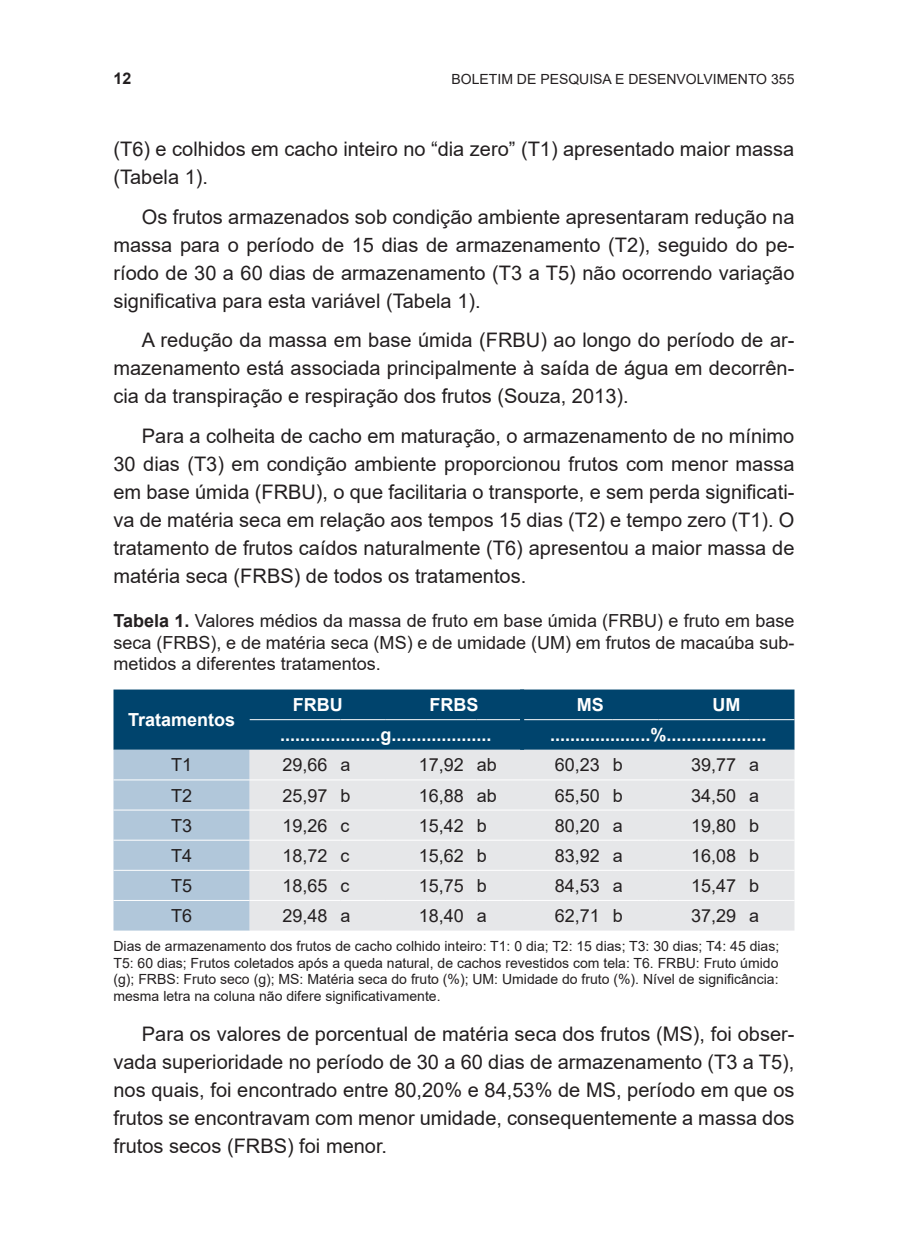
<style>
.page{position:relative;width:908px;height:1248px;background:#fff}
.page>*{position:absolute;margin:0;border:0;box-sizing:border-box;transform-origin:0 0}
.t1{font:20px/28px "Arial";color:#231f20;text-align:justify}
.t2{font:18px/21.6px "Arial";color:#231f20;text-align:justify}
.t3{font:700 18px "Arial";color:#fff}
.t4{font:700 16px "Arial";color:#231f20}
.t5{font:14px/16.8px "Arial";color:#231f20;text-align:justify}
.s1{font-weight:700}
</style>
<div class="page">
<svg style="left:113px;top:689px;width:681px;height:241px;background:#447696"></svg>
<div style="left:249px;top:749px;width:545px;height:181px;background:#e6e7e9"></div>
<hr style="left:249px;top:719px;width:91px;height:1px;background:#fff">
<hr style="left:340px;top:719px;width:46px;height:1px;background:#fff">
<hr style="left:386px;top:719px;width:90px;height:1px;background:#fff">
<hr style="left:476px;top:719px;width:44px;height:1px;background:#fff">
<hr style="left:524px;top:719px;width:88px;height:1px;background:#fff">
<hr style="left:612px;top:719px;width:46px;height:1px;background:#fff">
<hr style="left:658px;top:719px;width:90px;height:1px;background:#fff">
<hr style="left:748px;top:719px;width:46px;height:1px;background:#fff">
<hr style="left:520px;top:689px;width:4px;height:30px;background:#00446d">
<hr style="left:520px;top:719px;width:4px;height:30px;background:#00446d">
<hr style="left:113px;top:779px;width:136px;height:1px;background:#fff">
<hr style="left:249px;top:779px;width:91px;height:1px;background:#fff">
<hr style="left:340px;top:779px;width:46px;height:1px;background:#fff">
<hr style="left:386px;top:779px;width:90px;height:1px;background:#fff">
<hr style="left:476px;top:779px;width:46px;height:1px;background:#fff">
<hr style="left:522px;top:779px;width:90px;height:1px;background:#fff">
<hr style="left:612px;top:779px;width:46px;height:1px;background:#fff">
<hr style="left:658px;top:779px;width:90px;height:1px;background:#fff">
<hr style="left:748px;top:779px;width:46px;height:1px;background:#fff">
<hr style="left:113px;top:809px;width:136px;height:1px;background:#fff">
<hr style="left:249px;top:809px;width:91px;height:1px;background:#fff">
<hr style="left:340px;top:809px;width:46px;height:1px;background:#fff">
<hr style="left:386px;top:809px;width:90px;height:1px;background:#fff">
<hr style="left:476px;top:809px;width:46px;height:1px;background:#fff">
<hr style="left:522px;top:809px;width:90px;height:1px;background:#fff">
<hr style="left:612px;top:809px;width:46px;height:1px;background:#fff">
<hr style="left:658px;top:809px;width:90px;height:1px;background:#fff">
<hr style="left:748px;top:809px;width:46px;height:1px;background:#fff">
<hr style="left:113px;top:839px;width:136px;height:1px;background:#fff">
<hr style="left:249px;top:839px;width:91px;height:1px;background:#fff">
<hr style="left:340px;top:839px;width:46px;height:1px;background:#fff">
<hr style="left:386px;top:839px;width:90px;height:1px;background:#fff">
<hr style="left:476px;top:839px;width:46px;height:1px;background:#fff">
<hr style="left:522px;top:839px;width:90px;height:1px;background:#fff">
<hr style="left:612px;top:839px;width:46px;height:1px;background:#fff">
<hr style="left:658px;top:839px;width:90px;height:1px;background:#fff">
<hr style="left:748px;top:839px;width:46px;height:1px;background:#fff">
<hr style="left:113px;top:869px;width:136px;height:1px;background:#fff">
<hr style="left:249px;top:869px;width:91px;height:1px;background:#fff">
<hr style="left:340px;top:869px;width:46px;height:1px;background:#fff">
<hr style="left:386px;top:869px;width:90px;height:1px;background:#fff">
<hr style="left:476px;top:869px;width:46px;height:1px;background:#fff">
<hr style="left:522px;top:869px;width:90px;height:1px;background:#fff">
<hr style="left:612px;top:869px;width:46px;height:1px;background:#fff">
<hr style="left:658px;top:869px;width:90px;height:1px;background:#fff">
<hr style="left:748px;top:869px;width:46px;height:1px;background:#fff">
<hr style="left:113px;top:899px;width:136px;height:1px;background:#fff">
<hr style="left:249px;top:899px;width:91px;height:1px;background:#fff">
<hr style="left:340px;top:899px;width:46px;height:1px;background:#fff">
<hr style="left:386px;top:899px;width:90px;height:1px;background:#fff">
<hr style="left:476px;top:899px;width:46px;height:1px;background:#fff">
<hr style="left:522px;top:899px;width:90px;height:1px;background:#fff">
<hr style="left:612px;top:899px;width:46px;height:1px;background:#fff">
<hr style="left:658px;top:899px;width:90px;height:1px;background:#fff">
<hr style="left:748px;top:899px;width:46px;height:1px;background:#fff">
<p class="t4" style="left:113px;top:67px;width:19px">12</p>
<p class="t5" style="left:451px;top:70px;width:344px">BOLETIM DE PESQUISA E DESENVOLVIMENTO 355</p>
<p class="t1" style="left:113px;top:135px;width:682px">(T6) e colhidos em cacho inteiro no “dia zero” (T1) apresentado maior massa (Tabela 1).</p>
<p class="t1" style="left:113px;top:202px;width:682px;text-indent:28px">Os frutos armazenados sob condição ambiente apresentaram redução na massa para o período de 15 dias de armazenamento (T2), seguido do pe&shy;ríodo de 30 a 60 dias de armazenamento (T3 a T5) não ocorrendo variação significativa para esta variável (Tabela 1).</p>
<p class="t1" style="left:113px;top:326px;width:682px;text-indent:28px">A redução da massa em base úmida (FRBU) ao longo do período de ar&shy;mazenamento está associada principalmente à saída de água em decorrên&shy;cia da transpiração e respiração dos frutos (Souza, 2013).</p>
<p class="t1" style="left:113px;top:421px;width:682px;text-indent:28px">Para a colheita de cacho em maturação, o armazenamento de no mínimo 30 dias (T3) em condição ambiente proporcionou frutos com menor massa em base úmida (FRBU), o que facilitaria o transporte, e sem perda significati&shy;va de matéria seca em relação aos tempos 15 dias (T2) e tempo zero (T1). O tratamento de frutos caídos naturalmente (T6) apresentou a maior massa de matéria seca (FRBS) de todos os tratamentos.</p>
<p class="t2" style="left:113px;top:609px;width:682px"><span class="s1">Tabela 1.</span> Valores médios da massa de fruto em base úmida (FRBU) e fruto em base seca (FRBS), e de matéria seca (MS) e de umidade (UM) em frutos de macaúba sub&shy;metidos a diferentes tratamentos.</p>
<p class="t3" style="left:128px;top:707px;width:109px">Tratamentos</p>
<p class="t3" style="left:292px;top:692px;width:51px">FRBU</p>
<p class="t3" style="left:429px;top:692px;width:50px">FRBS</p>
<p class="t3" style="left:576px;top:692px;width:28px">MS</p>
<p class="t3" style="left:712px;top:692px;width:29px">UM</p>
<p class="t3" style="left:280px;top:722px;width:213px">....................g....................</p>
<p class="t3" style="left:550px;top:722px;width:218px">....................%....................</p>
<p class="t2" style="left:171px;top:754px;width:23px">T1</p>
<p class="t2" style="left:282px;top:754px;width:69px">29,66 a</p>
<p class="t2" style="left:418px;top:754px;width:79px">17,92 ab</p>
<p class="t2" style="left:554px;top:754px;width:69px">60,23 b</p>
<p class="t2" style="left:690px;top:754px;width:69px">39,77 a</p>
<p class="t2" style="left:171px;top:784px;width:23px">T2</p>
<p class="t2" style="left:282px;top:784px;width:69px">25,97 b</p>
<p class="t2" style="left:418px;top:784px;width:79px">16,88 ab</p>
<p class="t2" style="left:554px;top:784px;width:69px">65,50 b</p>
<p class="t2" style="left:690px;top:784px;width:69px">34,50 a</p>
<p class="t2" style="left:171px;top:814px;width:23px">T3</p>
<p class="t2" style="left:282px;top:814px;width:68px">19,26 c</p>
<p class="t2" style="left:418px;top:814px;width:69px">15,42 b</p>
<p class="t2" style="left:554px;top:814px;width:69px">80,20 a</p>
<p class="t2" style="left:690px;top:814px;width:69px">19,80 b</p>
<p class="t2" style="left:171px;top:844px;width:23px">T4</p>
<p class="t2" style="left:282px;top:844px;width:68px">18,72 c</p>
<p class="t2" style="left:418px;top:844px;width:69px">15,62 b</p>
<p class="t2" style="left:554px;top:844px;width:69px">83,92 a</p>
<p class="t2" style="left:690px;top:844px;width:69px">16,08 b</p>
<p class="t2" style="left:171px;top:874px;width:23px">T5</p>
<p class="t2" style="left:282px;top:874px;width:68px">18,65 c</p>
<p class="t2" style="left:418px;top:874px;width:69px">15,75 b</p>
<p class="t2" style="left:554px;top:874px;width:69px">84,53 a</p>
<p class="t2" style="left:690px;top:874px;width:69px">15,47 b</p>
<p class="t2" style="left:171px;top:904px;width:23px">T6</p>
<p class="t2" style="left:282px;top:904px;width:69px">29,48 a</p>
<p class="t2" style="left:418px;top:904px;width:69px">18,40 a</p>
<p class="t2" style="left:554px;top:904px;width:69px">62,71 b</p>
<p class="t2" style="left:690px;top:904px;width:69px">37,29 a</p>
<p class="t5" style="left:113px;top:937px;width:667px">Dias de armazenamento dos frutos de cacho colhido inteiro: T1: 0 dia; T2: 15 dias; T3: 30 dias; T4: 45 dias; T5: 60 dias; Frutos coletados após a queda natural, de cachos revestidos com tela: T6. FRBU: Fruto úmido (g); FRBS: Fruto seco (g); MS: Matéria seca do fruto (%); UM: Umidade do fruto (%). Nível de significância: mesma letra na coluna não difere significativamente.</p>
<p class="t1" style="left:113px;top:1019px;width:682px;text-indent:28px">Para os valores de porcentual de matéria seca dos frutos (MS), foi obser&shy;vada superioridade no período de 30 a 60 dias de armazenamento (T3 a T5), nos quais, foi encontrado entre 80,20% e 84,53% de MS, período em que os frutos se encontravam com menor umidade, consequentemente a massa dos frutos secos (FRBS) foi menor.</p>
</div>
